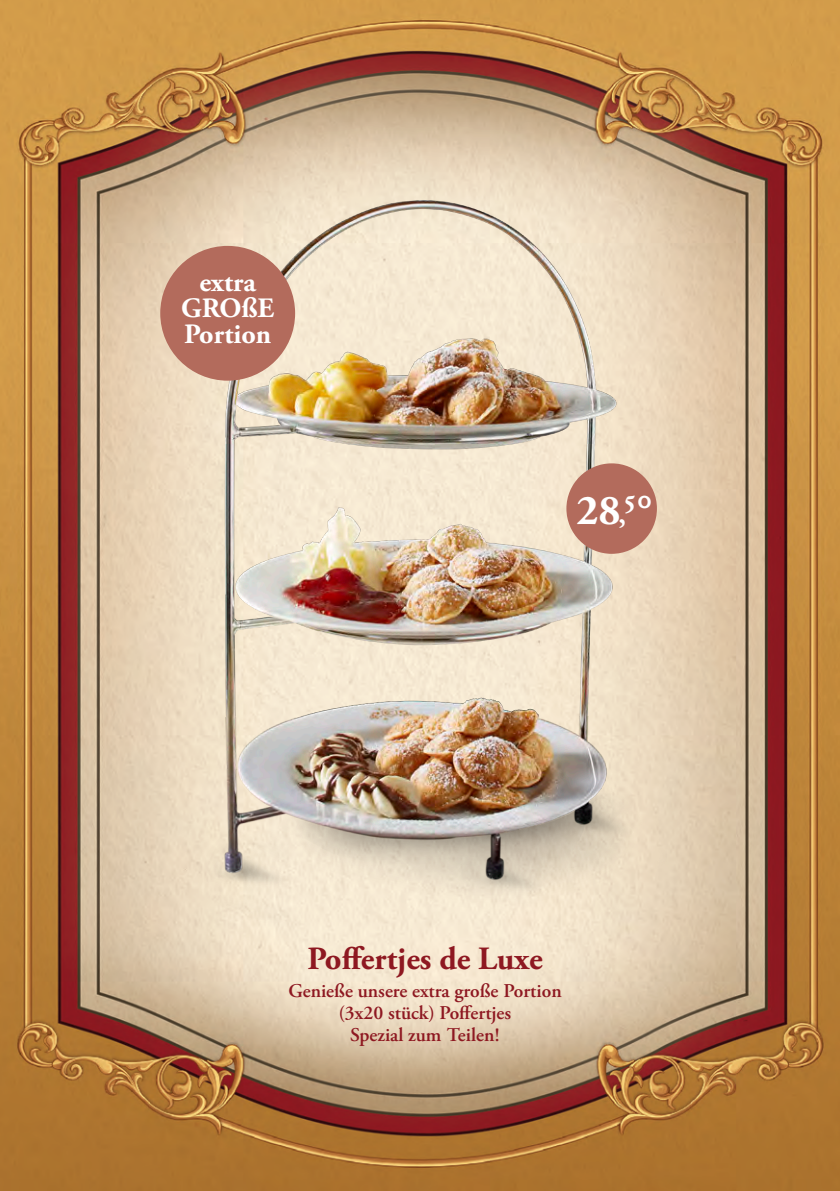
<style>
.page{position:relative;width:840px;height:1191px;background:#fff}
.page>*{position:absolute;margin:0;border:0;box-sizing:border-box;transform-origin:0 0}
.t1{font:700 42.6px "Adobe Garamond Pro";color:#fff}
.t2{font:700 32.4px "Adobe Garamond Pro";color:#8e1821}
.t3{font:700 28px/26px "Adobe Garamond Pro";color:#fff;text-align:center}
.t4{font:600 19.4px/22px "Adobe Garamond Pro";color:#8e1821;text-align:center}
.s1{font-size:28.8px}
</style>
<div class="page">
<img style="left:0;top:0;width:839px;height:1191px">
<img style="left:191px;top:201px;width:474px;height:745px">
<div style="left:566px;top:463px;width:90px;height:91px;background:#b36b5c;border-radius:50%"></div>
<div style="left:160px;top:246px;width:135px;height:135px;background:#b36b5c;border-radius:50%"></div>
<h3 class="t3" style="left:181px;top:269px;width:95px">extra<br>GROßE<br>Portion</h3>
<h1 class="t1" style="left:576px;top:485px;width:51px">28<span class="s1">,</span></h1>
<h3 class="t3" style="left:622px;top:486px;width:30px">50</h3>
<h2 class="t2" style="left:307px;top:940px;width:237px">Poffertjes de Luxe</h2>
<p class="t4" style="left:288px;top:980px;width:275px">Genieße unsere extra große Portion (3x20 stück) Poffertjes<br>Spezial zum Teilen!</p>
</div>
